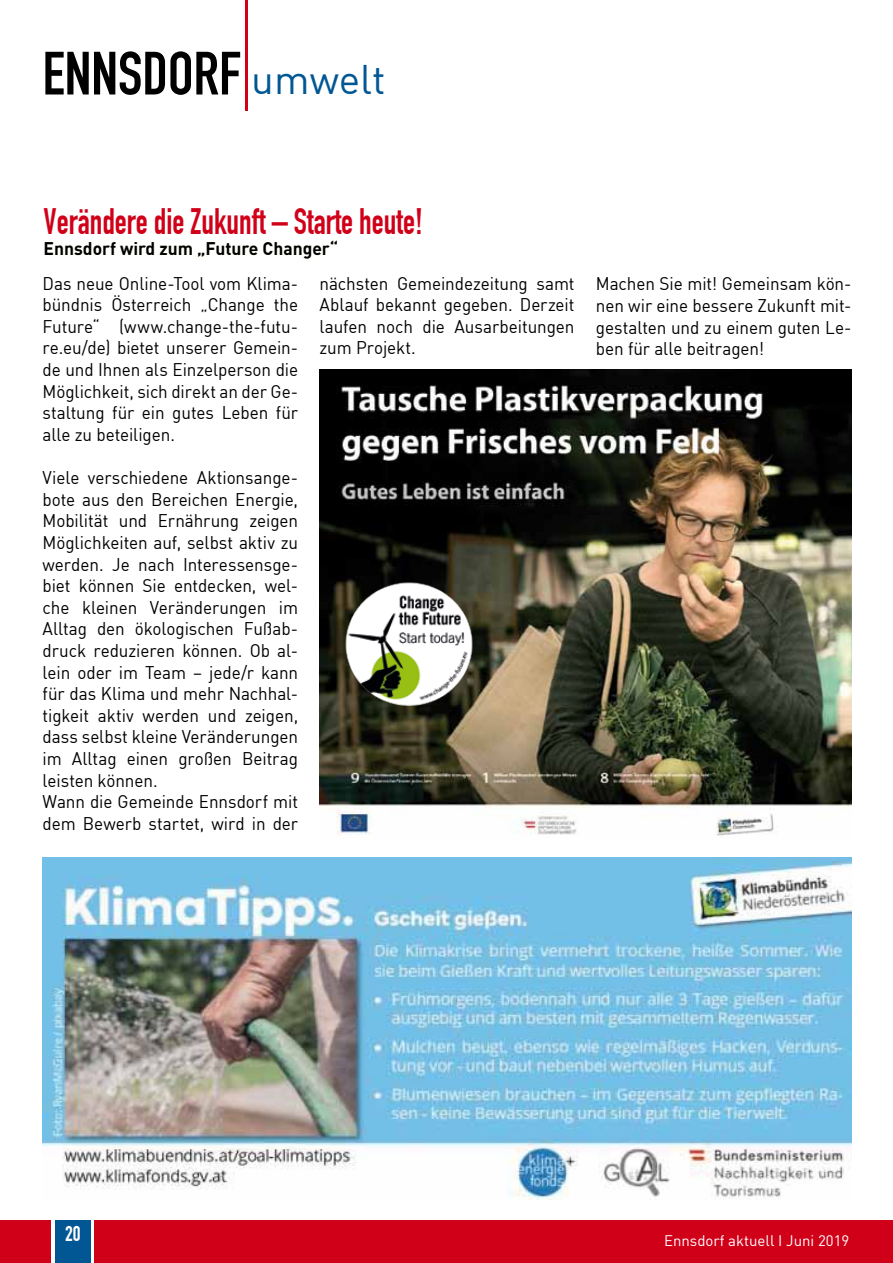
<style>
.page{position:relative;width:893px;height:1263px;background:#fff}
.page>*{position:absolute;margin:0;border:0;box-sizing:border-box;transform-origin:0 0}
.t1{font:60px "DIN Engschrift";color:#000}
.t2{font:40.5px "DIN";color:#005794}
.t3{font:36px "DIN Engschrift";color:#d10019;scale:.9 1}
.t4{font:21px "DIN Engschrift";color:#fff}
.t5{font:18px/21.6px "DIN";letter-spacing:-.005em;color:#000;text-align:justify;scale:.95 1}
.t6{font:700 18px "DIN";color:#000}
.t7{font:15px "DIN";color:#fff}
</style>
<div class="page">
<div style="left:0;top:1220px;width:893px;height:43px;background:#d10019"></div>
<div style="left:51px;top:1220px;width:43px;height:43px;background:linear-gradient(to bottom,#fff,#fff)"></div>
<div style="left:55px;top:1220px;width:35px;height:43px;background:#005794"></div>
<hr style="left:245px;top:0;width:3px;height:111px;background:#d10019">
<img style="left:43px;top:858px;width:808px;height:341px">
<img style="left:319px;top:370px;width:532px;height:466px">
<img style="left:343px;top:579px;width:132px;height:129px">
<h1 class="t1" style="left:43px;top:38px;width:200px">ENNSDORF</h1>
<h2 class="t2" style="left:251px;top:55px;width:136px">umwelt</h2>
<h3 class="t3" style="left:44px;top:200px;width:423px">Verändere die Zukunft – Starte heute!</h3>
<p class="t6" style="left:44px;top:237px;width:296px">Ennsdorf wird zum „Future Changer“</p>
<p class="t5" style="left:43px;top:272px;width:271px">Das neue Online-Tool vom Klima&shy;bündnis Österreich „Change the Future“ (www.change-the-futu&shy;re.eu/de) bietet unserer Gemein&shy;de und Ihnen als Einzelperson die Möglichkeit, sich direkt an der Ge&shy;staltung für ein gutes Leben für alle zu beteiligen.</p>
<p class="t5" style="left:43px;top:466px;width:271px;text-align:left">Viele verschiedene Aktionsange&shy;bote aus den Bereichen Energie,<br>Mobilität und Ernährung zeigen<br>Möglichkeiten auf, selbst aktiv zu werden. Je nach Interessensge&shy;biet können Sie entdecken, wel&shy;che kleinen Veränderungen im<br>Alltag den ökologischen Fußab&shy;druck reduzieren können. Ob al&shy;lein oder im Team – jede/r kann für das Klima und mehr Nachhal&shy;tigkeit aktiv werden und zeigen, dass selbst kleine Veränderungen im Alltag einen großen Beitrag leisten können.<br>Wann die Gemeinde Ennsdorf mit dem Bewerb startet, wird in der</p>
<p class="t5" style="left:319px;top:272px;width:270px">nächsten Gemeindezeitung samt Ablauf bekannt gegeben. Derzeit laufen noch die Ausarbeitungen zum Projekt.</p>
<p class="t5" style="left:596px;top:273px;width:271px">Machen Sie mit! Gemeinsam kön&shy;nen wir eine bessere Zukunft mit&shy;gestalten und zu einem guten Le&shy;ben für alle beitragen!</p>
<p class="t4" style="left:65px;top:1221px;width:17px">20</p>
<p class="t7" style="left:664px;top:1231px;width:187px">Ennsdorf aktuell I Juni 2019</p>
</div>
